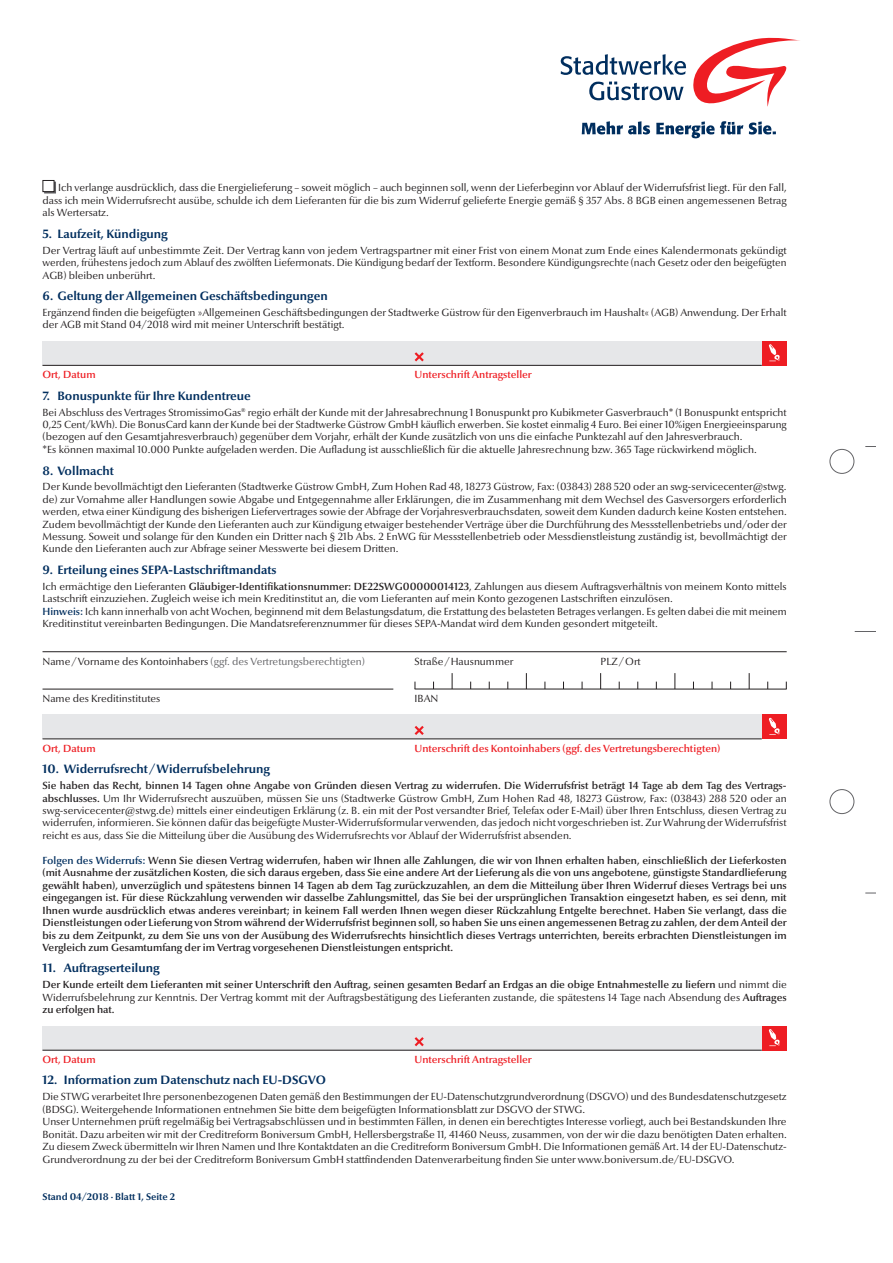
<style>
.page{position:relative;width:893px;height:1263px;background:#fff}
.page>*{position:absolute;margin:0;border:0;box-sizing:border-box;transform-origin:0 0}
.t1{font:700 12.3px "Optima Nova LT Pro";color:#002e5e}
.t2{font:10.5px/12.5px "Optima Nova LT Pro";color:#231f20;text-align:justify}
.t3{font:600 10.5px/12.5px "Optima Nova LT Pro";color:#231f20;text-align:justify}
.t4{font:600 10.5px "Optima Nova LT Pro";color:#ee1d23}
.t5{font:10.5px "Optima Nova LT Pro";color:#636366}
.t6{font:700 9.75px "Optima Nova LT Pro";color:#002e5e}
.s1{font-weight:600}
.s2{font-weight:600;color:#002e5e}
.s3{color:#231f20}
.s4{color:#002e5e}
.s5{font-weight:400}
</style>
<div class="page">
<svg style="left:560px;top:37px;width:240px;height:102px"></svg>
<svg style="left:855px;top:631px;width:21px;height:1px"></svg>
<div style="left:830px;top:449px;width:24px;height:25px;border:1px solid #636366;border-radius:50%"></div>
<div style="left:830px;top:789px;width:24px;height:25px;border:1px solid #636366;border-radius:50%"></div>
<svg style="left:44px;top:182px;width:12px;height:12px"></svg>
<div style="left:43px;top:180px;width:11px;height:12px;border:1px solid #231f20"></div>
<div style="left:43px;top:341px;width:744px;height:25px;background:#e6e7e9"></div>
<svg style="left:415px;top:352px;width:9px;height:9px"></svg>
<div style="left:762px;top:341px;width:25px;height:25px;background:#ee1d23"></div>
<svg style="left:769px;top:344px;width:11px;height:17px"></svg>
<hr style="left:43px;top:365px;width:719px;height:1px;background:#231f20">
<hr style="left:43px;top:651px;width:744px;height:1px;background:#231f20">
<hr style="left:43px;top:689px;width:350px;height:1px;background:#231f20">
<hr style="left:415px;top:689px;width:372px;height:1px;background:#231f20">
<svg style="left:452px;top:673px;width:1px;height:16px"></svg>
<svg style="left:526px;top:673px;width:1px;height:16px"></svg>
<svg style="left:600px;top:673px;width:1px;height:16px"></svg>
<svg style="left:674px;top:673px;width:1px;height:16px"></svg>
<svg style="left:749px;top:673px;width:1px;height:16px"></svg>
<div style="left:43px;top:714px;width:744px;height:25px;background:#e6e7e9"></div>
<svg style="left:415px;top:726px;width:9px;height:9px"></svg>
<div style="left:762px;top:714px;width:25px;height:25px;background:#ee1d23"></div>
<svg style="left:769px;top:718px;width:11px;height:17px"></svg>
<hr style="left:43px;top:738px;width:719px;height:1px;background:#231f20">
<div style="left:43px;top:1026px;width:744px;height:24px;background:#e6e7e9"></div>
<svg style="left:415px;top:1037px;width:9px;height:9px"></svg>
<div style="left:762px;top:1026px;width:25px;height:24px;background:#ee1d23"></div>
<svg style="left:769px;top:1029px;width:11px;height:17px"></svg>
<hr style="left:43px;top:1050px;width:719px;height:1px;background:#231f20">
<p class="t2" style="left:43px;top:182px;width:746px;text-indent:16px">Ich verlange ausdrücklich, dass die Energielieferung – soweit möglich – auch beginnen soll, wenn der Lieferbeginn vor Ablauf der Widerrufsfrist liegt. Für den Fall, dass ich mein Widerrufsrecht ausübe, schulde ich dem Lieferanten für die bis zum Widerruf gelieferte Energie gemäß § 357 Abs. 8 BGB einen angemessenen Betrag als Wertersatz.</p>
<p class="t1" style="left:43px;top:226px;width:127px">5. Laufzeit, Kündigung</p>
<p class="t2" style="left:43px;top:244px;width:746px">Der Vertrag läuft auf unbestimmte Zeit. Der Vertrag kann von jedem Vertragspartner mit einer Frist von einem Monat zum Ende eines Kalendermonats gekündigt werden, frühestens jedoch zum Ablauf des zwölften Liefermonats. Die Kündigung bedarf der Textform. Besondere Kündigungsrechte (nach Gesetz oder den beigefügten AGB) bleiben unberührt.</p>
<p class="t1" style="left:43px;top:288px;width:287px">6. Geltung der Allgemeinen Geschäftsbedingungen</p>
<p class="t2" style="left:43px;top:306px;width:746px">Ergänzend finden die beigefügten »Allgemeinen Geschäftsbedingungen der Stadtwerke Güstrow für den Eigenverbrauch im Haushalt« (AGB) Anwendung. Der Erhalt der AGB mit Stand 04/2018 wird mit meiner Unterschrift bestätigt.</p>
<p class="t4" style="left:43px;top:368px;width:55px">Ort, Datum</p>
<p class="t4" style="left:415px;top:368px;width:119px">Unterschrift Antragsteller</p>
<p class="t1" style="left:43px;top:388px;width:210px">7. Bonuspunkte für Ihre Kundentreue</p>
<p class="t2" style="left:43px;top:406px;width:746px;text-align:left">Bei Abschluss des Vertrages StromissimoGas® regio erhält der Kunde mit der Jahresabrechnung 1 Bonuspunkt pro Kubikmeter Gasverbrauch* (1 Bonuspunkt entspricht 0,25 Cent/kWh). Die BonusCard kann der Kunde bei der Stadtwerke Güstrow GmbH käuflich erwerben. Sie kostet einmalig 4 Euro. Bei einer 10%igen Energieeinsparung (bezogen auf den Gesamtjahresverbrauch) gegenüber dem Vorjahr, erhält der Kunde zusätzlich von uns die einfache Punktezahl auf den Jahresverbrauch.<br>*Es können maximal 10.000 Punkte aufgeladen werden. Die Aufladung ist ausschließlich für die aktuelle Jahresrechnung bzw. 365 Tage rückwirkend möglich.</p>
<p class="t1" style="left:43px;top:463px;width:73px">8. Vollmacht</p>
<p class="t2" style="left:43px;top:480px;width:746px">Der Kunde bevollmächtigt den Lieferanten (Stadtwerke Güstrow GmbH, Zum Hohen Rad 48, 18273 Güstrow, Fax: (03843) 288 520 oder an swg-servicecenter@stwg. de) zur Vornahme aller Handlungen sowie Abgabe und Entgegennahme aller Erklärungen, die im Zusammenhang mit dem Wechsel des Gasversorgers erforderlich werden, etwa einer Kündigung des bisherigen Liefervertrages sowie der Abfrage der Vorjahresverbrauchsdaten, soweit dem Kunden dadurch keine Kosten entstehen.<br>Zudem bevollmächtigt der Kunde den Lieferanten auch zur Kündigung etwaiger bestehender Verträge über die Durchführung des Messstellenbetriebs und/oder der Messung. Soweit und solange für den Kunden ein Dritter nach § 21b Abs. 2 EnWG für Messstellenbetrieb oder Messdienstleistung zuständig ist, bevollmächtigt der Kunde den Lieferanten auch zur Abfrage seiner Messwerte bei diesem Dritten.</p>
<p class="t1" style="left:43px;top:562px;width:235px">9. Erteilung eines SEPA-Lastschriftmandats</p>
<p class="t2" style="left:43px;top:580px;width:746px;text-align:left">Ich ermächtige den Lieferanten <span class="s1">Gläubiger-Identifikationsnummer: DE22SWG00000014123</span>, Zahlungen aus diesem Auftragsverhältnis von meinem Konto mittels Lastschrift einzuziehen. Zugleich weise ich mein Kreditinstitut an, die vom Lieferanten auf mein Konto gezogenen Lastschriften einzulösen.<br><span class="s2">Hinweis:</span> Ich kann innerhalb von acht Wochen, beginnend mit dem Belastungsdatum, die Erstattung des belasteten Betrages verlangen. Es gelten dabei die mit meinem Kreditinstitut vereinbarten Bedingungen. Die Mandatsreferenznummer für dieses SEPA-Mandat wird dem Kunden gesondert mitgeteilt.</p>
<p class="t5" style="left:43px;top:654px;width:324px"><span class="s3">Name/Vorname des Kontoinhabers</span> (ggf. des Vertretungsberechtigten)</p>
<p class="t2" style="left:415px;top:655px;width:100px">Straße/Hausnummer</p>
<p class="t2" style="left:601px;top:655px;width:42px">PLZ/Ort</p>
<p class="t2" style="left:43px;top:692px;width:119px">Name des Kreditinstitutes</p>
<p class="t2" style="left:415px;top:692px;width:25px">IBAN</p>
<p class="t4" style="left:43px;top:741px;width:55px">Ort, Datum</p>
<p class="t4" style="left:415px;top:741px;width:307px">Unterschrift des Kontoinhabers (ggf. des Vertretungsberechtigten)</p>
<p class="t1" style="left:43px;top:761px;width:229px">10. Widerrufsrecht/Widerrufsbelehrung</p>
<p class="t2" style="left:43px;top:779px;width:746px"><span class="s1">Sie haben das Recht, binnen 14 Tagen ohne Angabe von Gründen diesen Vertrag zu widerrufen. Die Widerrufsfrist beträgt 14 Tage ab dem Tag des Vertrags&shy;abschlusses.</span> Um Ihr Widerrufsrecht auszuüben, müssen Sie uns (Stadtwerke Güstrow GmbH, Zum Hohen Rad 48, 18273 Güstrow, Fax: (03843) 288 520 oder an swg-servicecenter@stwg.de) mittels einer eindeutigen Erklärung (z. B. ein mit der Post versandter Brief, Telefax oder E-Mail) über Ihren Entschluss, diesen Vertrag zu widerrufen, informieren. Sie können dafür das beigefügte Muster-Widerrufsformular verwenden, das jedoch nicht vorgeschrieben ist. Zur Wahrung der Widerrufsfrist reicht es aus, dass Sie die Mitteilung über die Ausübung des Widerrufsrechts vor Ablauf der Widerrufsfrist absenden.</p>
<p class="t3" style="left:43px;top:854px;width:746px"><span class="s4">Folgen des Widerrufs:</span> Wenn Sie diesen Vertrag widerrufen, haben wir Ihnen alle Zahlungen, die wir von Ihnen erhalten haben, einschließlich der Lieferkosten (mit Ausnahme der zusätzlichen Kosten, die sich daraus ergeben, dass Sie eine andere Art der Lieferung als die von uns angebotene, günstigste Standardlieferung gewählt haben), unverzüglich und spätestens binnen 14 Tagen ab dem Tag zurückzuzahlen, an dem die Mitteilung über Ihren Widerruf dieses Vertrags bei uns eingegangen ist. Für diese Rückzahlung verwenden wir dasselbe Zahlungsmittel, das Sie bei der ursprünglichen Transaktion eingesetzt haben, es sei denn, mit Ihnen wurde ausdrücklich etwas anderes vereinbart; in keinem Fall werden Ihnen wegen dieser Rückzahlung Entgelte berechnet. Haben Sie verlangt, dass die Dienstleistungen oder Lieferung von Strom während der Widerrufsfrist beginnen soll, so haben Sie uns einen angemessenen Betrag zu zahlen, der dem Anteil der bis zu dem Zeitpunkt, zu dem Sie uns von der Ausübung des Widerrufsrechts hinsichtlich dieses Vertrags unterrichten, bereits erbrachten Dienstleistungen im Vergleich zum Gesamtumfang der im Vertrag vorgesehenen Dienstleistungen entspricht.</p>
<p class="t1" style="left:43px;top:960px;width:119px">11. Auftragserteilung</p>
<p class="t3" style="left:43px;top:978px;width:746px">Der Kunde erteilt dem Lieferanten mit seiner Unterschrift den Auftrag, seinen gesamten Bedarf an Erdgas an die obige Entnahmestelle zu liefern <span class="s5">und nimmt die Widerrufsbelehrung zur Kenntnis. Der Vertrag kommt mit der Auftragsbestätigung des Lieferanten zustande, die spätestens 14 Tage nach Absendung des</span> Auftrages zu erfolgen hat.</p>
<p class="t4" style="left:43px;top:1053px;width:55px">Ort, Datum</p>
<p class="t4" style="left:415px;top:1053px;width:119px">Unterschrift Antragsteller</p>
<p class="t1" style="left:43px;top:1072px;width:285px">12. Information zum Datenschutz nach EU-DSGVO</p>
<p class="t2" style="left:43px;top:1090px;width:746px;text-align:left">Die STWG verarbeitet Ihre personenbezogenen Daten gemäß den Bestimmungen der EU-Datenschutzgrundverordnung (DSGVO) und des Bundesdatenschutzgesetz (BDSG). Weitergehende Informationen entnehmen Sie bitte dem beigefügten Informationsblatt zur DSGVO der STWG.<br>Unser Unternehmen prüft regelmäßig bei Vertragsabschlüssen und in bestimmten Fällen, in denen ein berechtigtes Interesse vorliegt, auch bei Bestandskunden Ihre Bonität. Dazu arbeiten wir mit der Creditreform Boniversum GmbH, Hellersbergstraße 11, 41460 Neuss, zusammen, von der wir die dazu benötigten Daten erhalten.<br>Zu diesem Zweck übermitteln wir Ihren Namen und Ihre Kontaktdaten an die Creditreform Boniversum GmbH. Die Informationen gemäß Art. 14 der EU-Datenschutz-Grundverordnung zu der bei der Creditreform Boniversum GmbH stattfindenden Datenverarbeitung finden Sie unter www.boniversum.de/EU-DSGVO.</p>
<p class="t6" style="left:43px;top:1190px;width:134px">Stand 04/2018 · Blatt 1, Seite 2</p>
</div>
